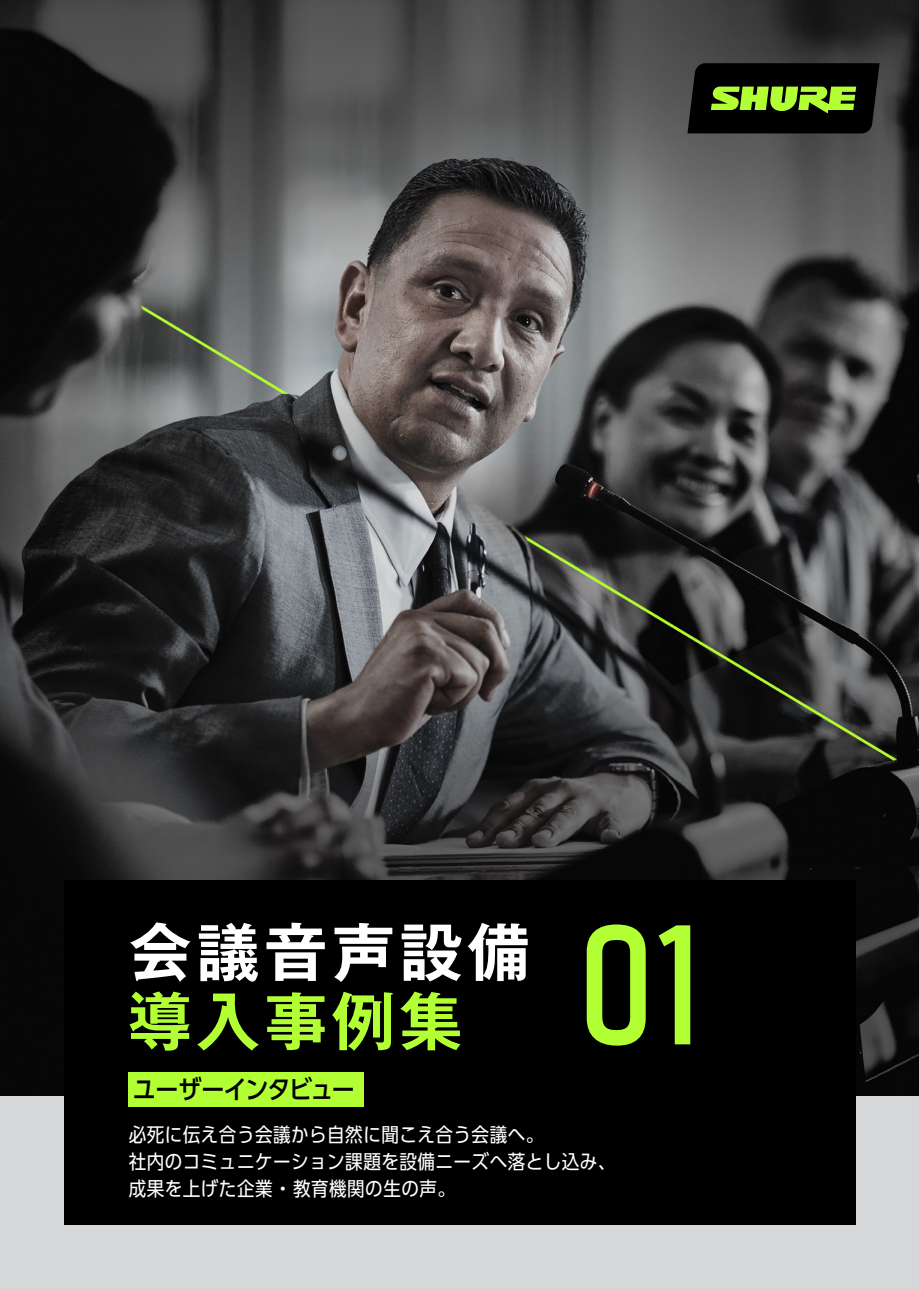
<style>
.page{position:relative;width:919px;height:1289px;background:#fff}
.page>*{position:absolute;margin:0;border:0;box-sizing:border-box;transform-origin:0 0}
.t1{font:700 150px "Ostrich Proper";color:#b2ff33}
.t2{font:700 63px "Gothic MB101 Pr 6 N De";letter-spacing:.075em;color:#fff}
.t3{font:700 63px "Gothic MB101 Pr 6 N De";letter-spacing:.075em;color:#b2ff33}
.t4{font:500 25.5px "UD Shin Go C Oniz Pr 6 N";letter-spacing:-.04em;color:#000}
.t5{font:19.5px/26.7px "UD Shin Go C Oniz Pr 6 N";letter-spacing:.025em;color:#fff}
</style>
<div class="page">
<div style="left:0;top:1095px;width:918px;height:193px;background:#d5d7d8"></div>
<img style="left:0;top:0;width:918px;height:1095px">
<svg style="left:687px;top:63px;width:192px;height:70px"></svg>
<div style="left:64px;top:880px;width:791px;height:345px;background:#000"></div>
<div style="left:129px;top:1071px;width:235px;height:35px;background:#b2ff33"></div>
<h2 class="t2" style="left:129px;top:899px;width:403px">会議音声設備</h2>
<h2 class="t3" style="left:129px;top:968px;width:335px">導入事例集</h2>
<h3 class="t4" style="left:133px;top:1068px;width:223px">ユーザーインタビュー</h3>
<p class="t5" style="left:129px;top:1120px;width:488px">必死に伝え合う会議から自然に聞こえ合う会議へ。<br>社内のコミュニケーション課題を設備ニーズへ落とし込み、成果を上げた企業・教育機関の生の声。</p>
<h1 class="t1" style="left:581px;top:888px;width:131px">01</h1>
</div>
